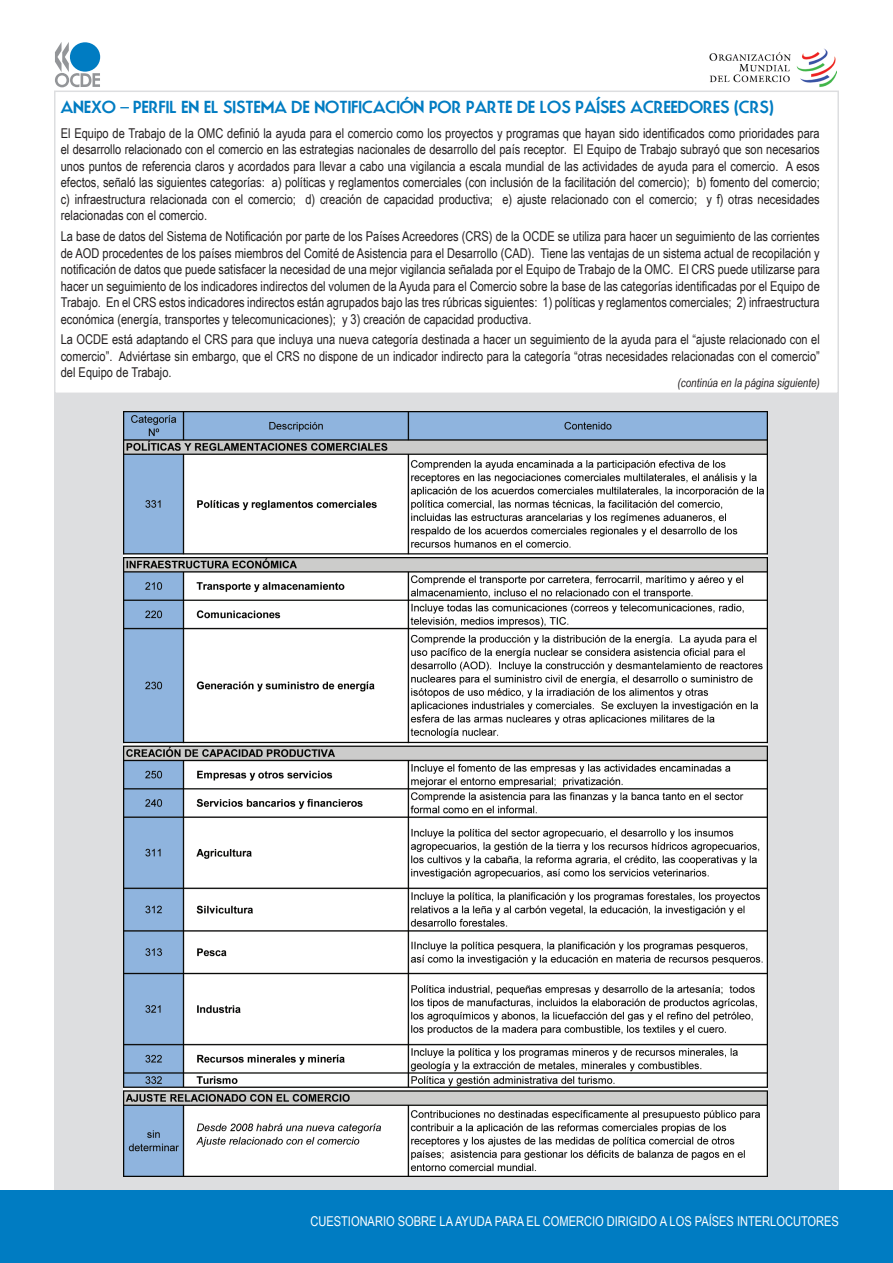
<style>
.page{position:relative;width:893px;height:1263px;background:#fff}
.page>*{position:absolute;margin:0;border:0;box-sizing:border-box;transform-origin:0 0}
.body_copy{font:700 16.5px "Movement";color:#007cc2}
.body_copy-2{font:13.5px/16.5px "Arial Narrow";color:#231f20;text-align:justify}
.t1{font:13.5px "Arial Narrow";color:#fff}
.blue_subheads{font:italic 12px "Arial Narrow";color:#231f20}
</style>
<div class="page">
<div style="left:54px;top:393px;width:785px;height:800px;background:#dddee0"></div>
<img style="left:124px;top:411px;width:643px;height:765px">
<div style="left:54px;top:91px;width:785px;height:303px;border:2px solid #dddee0"></div>
<svg style="left:55px;top:42px;width:45px;height:45px"></svg>
<div style="left:70px;top:42px;width:30px;height:30px;background:#007cc2;border-radius:50%"></div>
<div style="left:0;top:1191px;width:893px;height:72px;background:#007cc2"></div>
<img style="left:709px;top:48px;width:128px;height:39px">
<p class="body_copy" style="left:61px;top:96px;width:714px">ANEXO – PERFIL EN EL SISTEMA DE NOTIFICACIÓN POR PARTE DE LOS PAÍSES ACREEDORES (CRS)</p>
<p class="body_copy-2" style="left:61px;top:124px;width:760px">El Equipo de Trabajo de la OMC definió la ayuda para el comercio como los proyectos y programas que hayan sido identificados como prioridades para el desarrollo relacionado con el comercio en las estrategias nacionales de desarrollo del país receptor. El Equipo de Trabajo subrayó que son necesarios unos puntos de referencia claros y acordados para llevar a cabo una vigilancia a escala mundial de las actividades de ayuda para el comercio. A esos efectos, señaló las siguientes categorías: a) políticas y reglamentos comerciales (con inclusión de la facilitación del comercio); b) fomento del comercio; c) infraestructura relacionada con el comercio; d) creación de capacidad productiva; e) ajuste relacionado con el comercio; y f) otras necesidades relacionadas con el comercio.</p>
<p class="body_copy-2" style="left:61px;top:227px;width:760px">La base de datos del Sistema de Notificación por parte de los Países Acreedores (CRS) de la OCDE se utiliza para hacer un seguimiento de las corrientes de AOD procedentes de los países miembros del Comité de Asistencia para el Desarrollo (CAD). Tiene las ventajas de un sistema actual de recopilación y notificación de datos que puede satisfacer la necesidad de una mejor vigilancia señalada por el Equipo de Trabajo de la OMC. El CRS puede utilizarse para hacer un seguimiento de los indicadores indirectos del volumen de la Ayuda para el Comercio sobre la base de las categorías identificadas por el Equipo de Trabajo. En el CRS estos indicadores indirectos están agrupados bajo las tres rúbricas siguientes: 1) políticas y reglamentos comerciales; 2) infraestructura económica (energía, transportes y telecomunicaciones); y 3) creación de capacidad productiva.</p>
<p class="body_copy-2" style="left:61px;top:331px;width:761px">La OCDE está adaptando el CRS para que incluya una nueva categoría destinada a hacer un seguimiento de la ayuda para el “ajuste relacionado con el comercio”. Adviértase sin embargo, que el CRS no dispone de un indicador indirecto para la categoría “otras necesidades relacionadas con el comercio” del Equipo de Trabajo.</p>
<p class="blue_subheads" style="left:678px;top:374px;width:144px">(continúa en la página siguiente)</p>
<p class="t1" style="left:310px;top:1212px;width:530px">CUESTIONARIO SOBRE LA AYUDA PARA EL COMERCIO DIRIGIDO A LOS PAÍSES INTERLOCUTORES</p>
</div>
